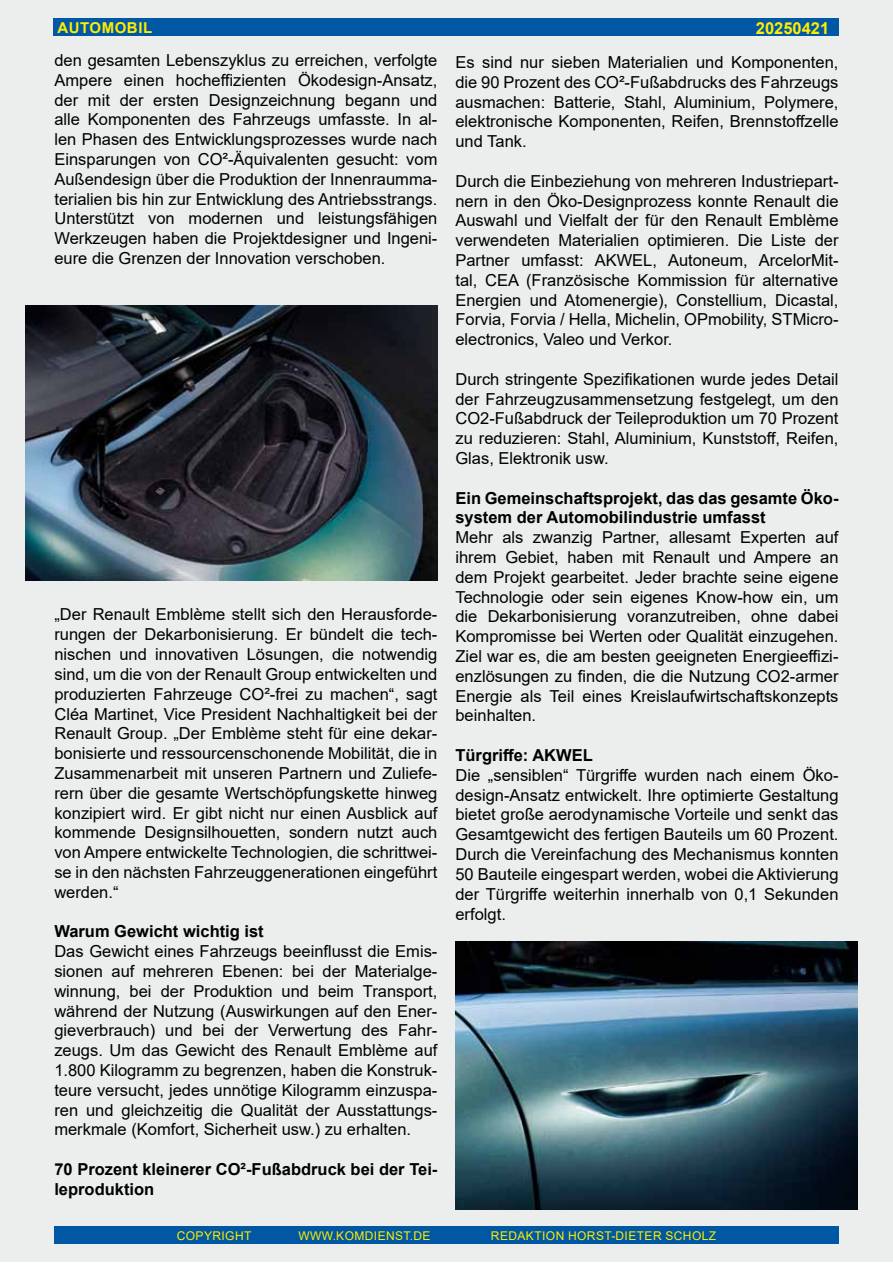
<style>
.page{position:relative;width:893px;height:1263px;background:#fff}
.page>*{position:absolute;margin:0;border:0;box-sizing:border-box;transform-origin:0 0}
.t1{font:16.5px/19.8px "Arial";color:#000;text-align:justify}
.t2{font:700 16.5px/19.8px "Arial";color:#000}
.t3{font:700 16.5px "Arial";color:#ffed00}
.t4{font:700 15px "Arial";letter-spacing:.035em;color:#ffed00}
.t5{font:12px "Arial";letter-spacing:.035em;color:#ffed00}
</style>
<div class="page">
<div style="left:0;top:0;width:893px;height:1262px;background:#eceded"></div>
<div style="left:54px;top:1226px;width:784px;height:18px;background:#0057a3"></div>
<div style="left:54px;top:18px;width:785px;height:18px;background:#0057a3"></div>
<img style="left:26px;top:306px;width:411px;height:274px">
<img style="left:455px;top:941px;width:402px;height:268px">
<p class="t4" style="left:57px;top:17px;width:96px">Automobil</p>
<p class="t3" style="left:756px;top:16px;width:75px">20250421</p>
<p class="t1" style="left:54px;top:50px;width:385px">den gesamten Lebenszyklus zu erreichen, verfolgte Ampere einen hocheffizienten Ökodesign-Ansatz, der mit der ersten Designzeichnung begann und alle Komponenten des Fahrzeugs umfasste. I n al&shy;len Phasen des Entwicklungsprozesses wurde nach Einsparungen von CO²-Äquivalenten gesucht: vom Außendesign über die Produktion der I nnenraumma&shy;terialien bis hin zur Entwicklung des Antriebsstrangs.<br>Unterstützt von modernen und leistungsfähigen Werkzeugen haben die Projektdesigner und I ngeni&shy;eure die Grenzen der I nnovation verschoben.</p>
<p class="t1" style="left:455px;top:52px;width:385px">Es sind nur sieben Materialien und Komponenten, die 90 Prozent des CO²-Fußabdrucks des Fahrzeugs ausmachen: Batterie, Stahl, Aluminium, Polymere, elektronische Komponenten, Reifen, Brennstoffzelle und Tank.</p>
<p class="t1" style="left:455px;top:171px;width:385px">Durch die Einbeziehung von mehreren I ndustriepart&shy;nern in den Öko-Designprozess konnte Renault die Auswahl und Vielfalt der für den Renault Emblème verwendeten Materialien optimieren. Die Liste der Partner umfasst: AKWEL</p>
<p class="t1" style="left:455px;top:250px;width:385px;text-indent:197px">, Autoneum, ArcelorMit&shy;tal, CEA (Französische Kommission für alternative Energien und Atomenergie), Constellium, Dicastal, Forvia, Forvia / Hella, Michelin, OPmobility, STM</p>
<p class="t1" style="left:806px;top:310px;width:34px">icro-</p>
<p class="t1" style="left:54px;top:605px;width:385px">„Der Renault Emblème stellt sich den Herausforde&shy;rungen der Dekarbonisierung. Er bündelt die tech&shy;nischen und innovativen Lösungen, die notwendig sind, um die von der Renault Group entwickelten und produzierten Fahrzeuge CO²-frei zu machen“, sagt Cléa Martinet, Vice President Nachhaltigkeit bei der Renault Group. „Der Emblème steht für eine dekar&shy;bonisierte und ressourcenschonende Mobilität, die in Zusammenarbeit mit unseren Partnern und Zuliefe&shy;rern über die gesamte Wertschöpfungskette hinweg konzipiert wird. Er gibt nicht nur einen Ausblick auf kommende Designsilhouetten, sondern nutzt auch von Ampere entwickelte Technologien, die schrittwei&shy;se in den nächsten Fahrzeuggenerationen eingeführt werden.“</p>
<p class="t2" style="left:54px;top:922px;width:211px">Warum Gewicht wichtig ist</p>
<p class="t1" style="left:54px;top:941px;width:385px">Das Gewicht eines Fahrzeugs beeinflusst die Emis&shy;sionen auf mehreren Ebenen: bei der Materialge&shy;winnung, bei der Produktion und beim Transport, während der N utzung (Auswirkungen auf den Ener&shy;gieverbrauch) und bei der Verwertung des Fahr&shy;zeugs. Um das Gewicht des Renault Emblème auf 1.800 Kilogramm zu begrenzen, haben die Konstruk&shy;teure versucht, jedes unnötige Kilogramm einzuspa&shy;ren und gleichzeitig die Qualität der Ausstattungs&shy;merkmale (Komfort, Sicherheit usw.) zu erhalten.</p>
<p class="t2" style="left:54px;top:1159px;width:385px">70 Prozent kleinerer CO²-Fußabdruck bei der Tei&shy;leproduktion</p>
<p class="t1" style="left:455px;top:329px;width:219px">electronics, Valeo und Verkor.</p>
<p class="t1" style="left:455px;top:369px;width:385px">Durch stringente Spezifikationen wurde jedes Detail der Fahrzeugzusammensetzung festgelegt, um den CO2-Fußabdruck der Teileproduktion um 70 Prozent zu reduzieren: Stahl, Aluminium, Kunststoff, Reifen, Glas, Elektronik usw.</p>
<p class="t2" style="left:455px;top:488px;width:385px">Ein Gemeinschaftsprojekt, das das gesamte Öko&shy;system der Automobilindustrie umfasst</p>
<p class="t1" style="left:455px;top:527px;width:385px">Mehr als zwanzig Partner, allesamt Experten auf ihrem Gebiet, haben mit Renault und Ampere an dem Projekt gearbeitet. Jeder brachte seine eigene Technologie oder sein eigenes Know-how ein, um die Dekarbonisierung voranzutreiben, ohne dabei Kompromisse bei Werten oder Qualität einzugehen.<br>Ziel war es, die am besten geeigneten Energieeffizi&shy;enzlösungen zu finden, die die Nutzung CO2-armer Energie als Teil eines Kreislaufwirtschaftskonzepts beinhalten.</p>
<p class="t2" style="left:455px;top:745px;width:139px">Türgriffe: AKWEL</p>
<p class="t1" style="left:455px;top:765px;width:385px">Die „sensiblen“ Türgriffe wurden nach einem Öko&shy;design-Ansatz entwickelt. I hre optimierte Gestaltung bietet große aerodynamische Vorteile und senkt das Gesamtgewicht des fertigen Bauteils um 60 Prozent.<br>Durch die Vereinfachung des Mechanismus konnten 50 Bauteile eingespart werden, wobei die Aktivierung der Türgriffe weiterhin innerhalb von 0,1 Sekunden erfolgt.</p>
<p class="t5" style="left:177px;top:1227px;width:76px">Copyright</p>
<p class="t5" style="left:298px;top:1227px;width:134px">www.komdienst.de</p>
<p class="t5" style="left:491px;top:1227px;width:227px">Redaktion Horst-Dieter Scholz</p>
</div>
